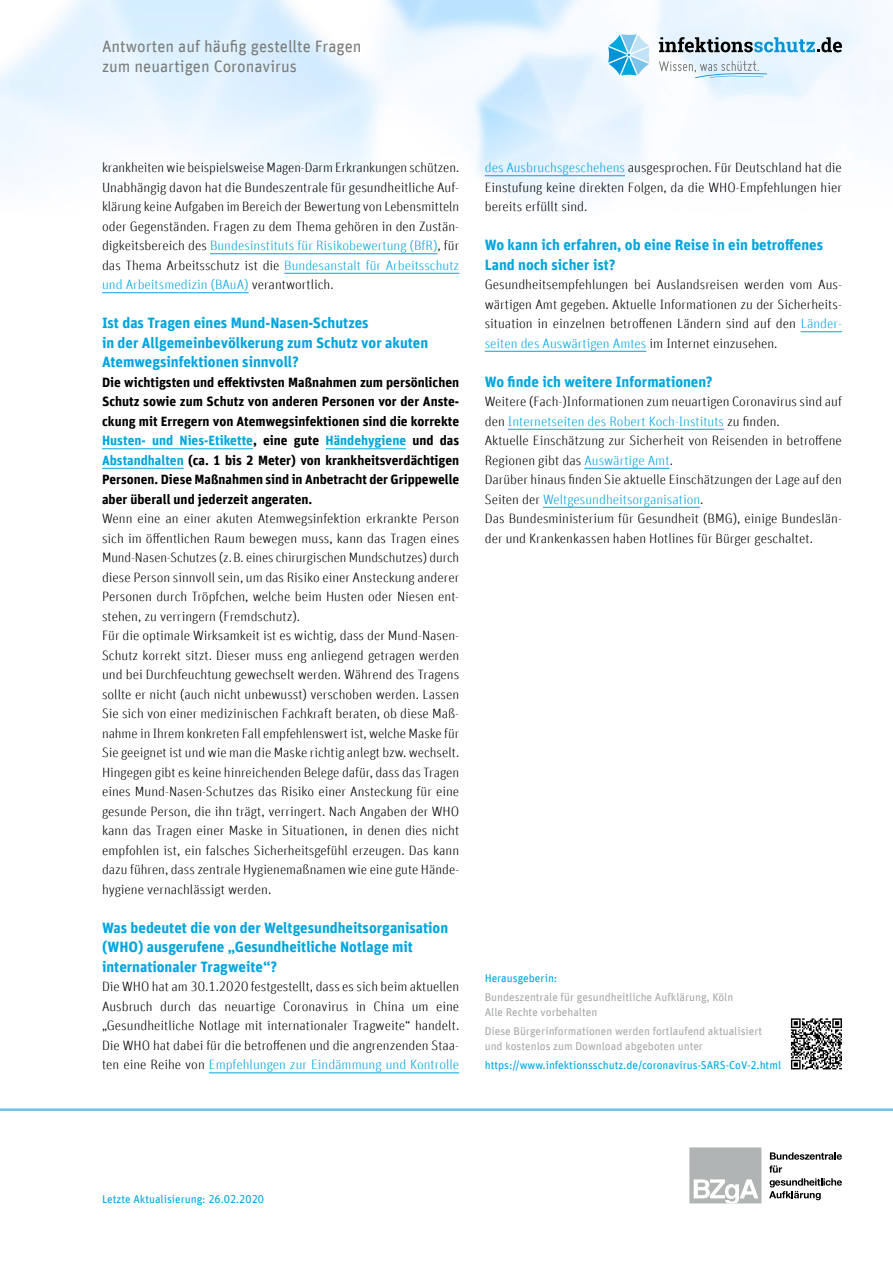
<style>
.page{position:relative;width:893px;height:1263px;background:#fff}
.page>*{position:absolute;margin:0;border:0;box-sizing:border-box;transform-origin:0 0}
.t1{font:16.5px/19.5px "Unit Offc Pro";color:#7b7d7c}
.h3-nummeriert-Ebene_1{font:700 15px/19.5px "Unit Offc Pro";color:#00a5de}
.t2{font:300 13.5px/19.5px "Unit Offc Pro";color:#000;text-align:justify}
.t3{font:700 13.5px/19.5px "Unit Offc Pro";color:#000;text-align:justify}
.t4{font:11.25px/14.7px "Unit Offc Pro";color:#a7a9a9}
.t5{font:11.25px "Unit Offc Pro";color:#00a5de}
.s1{color:#00a5de}
</style>
<div class="page">
<hr style="left:0;top:1108px;width:893px;height:3px;background:#6fc2eb">
<svg style="left:659px;top:37px;width:183px;height:15px;background:#8aa5b3"></svg>
<svg style="left:659px;top:61px;width:108px;height:17px"></svg>
<svg style="left:608px;top:34px;width:42px;height:42px"></svg>
<svg style="left:769px;top:1152px;width:73px;height:48px"></svg>
<div style="left:689px;top:1147px;width:72px;height:56px;background:#b1b4b4"></div>
<svg style="left:694px;top:1179px;width:64px;height:24px"></svg>
<hr style="left:210px;top:253px;width:228px;height:1px;background:#00a5de">
<hr style="left:284px;top:273px;width:175px;height:1px;background:#00a5de">
<hr style="left:102px;top:292px;width:147px;height:1px;background:#00a5de">
<hr style="left:102px;top:448px;width:151px;height:1px;background:#00a5de">
<hr style="left:325px;top:448px;width:81px;height:1px;background:#00a5de">
<hr style="left:102px;top:468px;width:82px;height:1px;background:#00a5de">
<hr style="left:209px;top:1072px;width:250px;height:1px;background:#00a5de">
<hr style="left:485px;top:175px;width:140px;height:1px;background:#00a5de">
<hr style="left:801px;top:331px;width:41px;height:1px;background:#00a5de">
<hr style="left:485px;top:351px;width:161px;height:1px;background:#00a5de">
<hr style="left:508px;top:429px;width:216px;height:1px;background:#00a5de">
<hr style="left:584px;top:468px;width:86px;height:1px;background:#00a5de">
<hr style="left:543px;top:507px;width:157px;height:1px;background:#00a5de">
<svg style="left:791px;top:1018px;width:51px;height:51px"></svg>
<p class="t1" style="left:102px;top:36px;width:261px">Antworten auf häufig gestellte Fragen zum neuartigen Coronavirus</p>
<p class="t2" style="left:102px;top:158px;width:359px">krankheiten wie beispielsweise Magen-Darm Erkrankungen schützen.</p>
<p class="t2" style="left:102px;top:177px;width:359px">Unabhängig davon hat die Bundeszentrale für gesundheitliche Auf&shy;klärung keine Aufgaben im Bereich der Bewertung von Lebensmitteln oder Gegenständen. Fragen zu dem Thema gehören in den Zustän&shy;digkeitsbereich des <span class="s1">Bundesinstituts für Risikobewertung (BfR)</span>, für das Thema Arbeitsschutz ist die <span class="s1">Bundesanstalt für Arbeitsschutz und Arbeitsmedizin (BAuA)</span> verantwortlich.</p>
<h2 class="h3-nummeriert-Ebene_1" style="left:102px;top:312px;width:328px">Ist das Tragen eines Mund-Nasen-Schutzes<br>in der Allgemeinbevölkerung zum Schutz vor akuten<br>Atemwegsinfektionen sinnvoll?</h2>
<p class="t3" style="left:102px;top:372px;width:359px">Die wichtigsten und effektivsten Maßnahmen zum persönlichen Schutz sowie zum Schutz von anderen Personen vor der Anste&shy;ckung mit Erregern von Atemwegsinfektionen sind die korrekte <span class="s1">Husten- und Nies-Etikette</span>, eine gute <span class="s1">Händehygiene</span> und das <span class="s1">Abstandhalten</span> (ca. 1 bis 2 Meter) von krankheitsverdächtigen Personen. Diese Maßnahmen sind in Anbetracht der Grippewelle aber überall und jederzeit angeraten.</p>
<p class="t2" style="left:102px;top:509px;width:359px">Wenn eine an einer akuten Atemwegsinfektion erkrankte Person sich im öffentlichen Raum bewegen muss, kann das Tragen eines Mund-Nasen-Schutzes (z.B. eines chirurgischen Mundschutzes) durch diese Person sinnvoll sein, um das Risiko einer Ansteckung anderer Personen durch Tröpfchen, welche beim Husten oder Niesen ent&shy;stehen, zu verringern (Fremdschutz).</p>
<p class="t2" style="left:102px;top:626px;width:359px">Für die optimale Wirksamkeit ist es wichtig, dass der Mund-Nasen-Schutz korrekt sitzt. Dieser muss eng anliegend getragen werden und bei Durchfeuchtung gewechselt werden. Während des Tragens sollte er nicht (auch nicht unbewusst) verschoben werden. Lassen Sie sich von einer medizinischen Fachkraft beraten, ob diese Maß&shy;nahme in Ihrem konkreten Fall empfehlenswert ist, welche Maske für Sie geeignet ist und wie man die Maske richtig anlegt bzw. wechselt.</p>
<p class="t2" style="left:102px;top:762px;width:359px">Hingegen gibt es keine hinreichenden Belege dafür, dass das Tragen eines Mund-Nasen-Schutzes das Risiko einer Ansteckung für eine gesunde Person, die ihn trägt, verringert. Nach Angaben der WHO kann das Tragen einer Maske in Situationen, in denen dies nicht empfohlen ist, ein falsches Sicherheitsgefühl erzeugen. Das kann dazu führen, dass zentrale Hygienemaßnamen wie eine gute Hände&shy;hygiene vernachlässigt werden.</p>
<h2 class="h3-nummeriert-Ebene_1" style="left:102px;top:917px;width:348px">Was bedeutet die von der Weltgesundheitsorganisation (WHO) ausgerufene „Gesundheitliche Notlage mit internationaler Tragweite“?</h2>
<p class="t2" style="left:102px;top:977px;width:359px">Die WHO hat am 30.1.2020 festgestellt, dass es sich beim aktuellen Ausbruch durch das neuartige Coronavirus in China um eine „Gesundheitliche Notlage mit internationaler Tragweite“ handelt.<br>Die WHO hat dabei für die betroffenen und die angrenzenden Staa&shy;ten eine Reihe von <span class="s1">Empfehlungen zur Eindämmung und Kontrolle</span></p>
<p class="t2" style="left:485px;top:158px;width:359px"><span class="s1">des Ausbruchsgeschehens</span> ausgesprochen. Für Deutschland hat die Einstufung keine direkten Folgen, da die WHO-Empfehlungen hier bereits erfüllt sind.</p>
<h2 class="h3-nummeriert-Ebene_1" style="left:485px;top:234px;width:340px">Wo kann ich erfahren, ob eine Reise in ein betroffenes<br>Land noch sicher ist?</h2>
<p class="t2" style="left:485px;top:275px;width:359px">Gesundheitsempfehlungen bei Auslandsreisen werden vom Aus&shy;wärtigen Amt gegeben. Aktuelle Informationen zu der Sicherheits&shy;situation in einzelnen betroffenen Ländern sind auf den <span class="s1">Länder&shy;seiten des Auswärtigen Amtes</span> im Internet einzusehen.</p>
<h2 class="h3-nummeriert-Ebene_1" style="left:485px;top:371px;width:229px">Wo finde ich weitere Informationen?</h2>
<p class="t2" style="left:485px;top:392px;width:359px">Weitere (Fach-)Informationen zum neuartigen Coronavirus sind auf den <span class="s1">Internetseiten des Robert Koch-Instituts</span> zu finden.</p>
<p class="t2" style="left:485px;top:431px;width:359px">Aktuelle Einschätzung zur Sicherheit von Reisenden in betroffene<br>Regionen gibt das <span class="s1">Auswärtige Amt</span>.</p>
<p class="t2" style="left:485px;top:470px;width:359px">Darüber hinaus finden Sie aktuelle Einschätzungen der Lage auf den<br>Seiten der <span class="s1">Weltgesundheitsorganisation</span>.</p>
<p class="t2" style="left:485px;top:509px;width:359px">Das Bundesministerium für Gesundheit (BMG), einige Bundeslän&shy;der und Krankenkassen haben Hotlines für Bürger geschaltet.</p>
<p class="t5" style="left:485px;top:970px;width:74px">Herausgeberin:</p>
<p class="t4" style="left:485px;top:989px;width:250px">Bundeszentrale für gesundheitliche Aufklärung, Köln<br>Alle Rechte vorbehalten</p>
<p class="t4" style="left:485px;top:1023px;width:279px">Diese Bürgerinformationen werden fortlaufend aktualisiert und kostenlos zum Download abgeboten unter</p>
<p class="t5" style="left:485px;top:1058px;width:298px">https://www.infektionsschutz.de/coronavirus-SARS-CoV-2.html</p>
<p class="t5" style="left:102px;top:1192px;width:164px">Letzte Aktualisierung: 26.02.2020</p>
</div>
